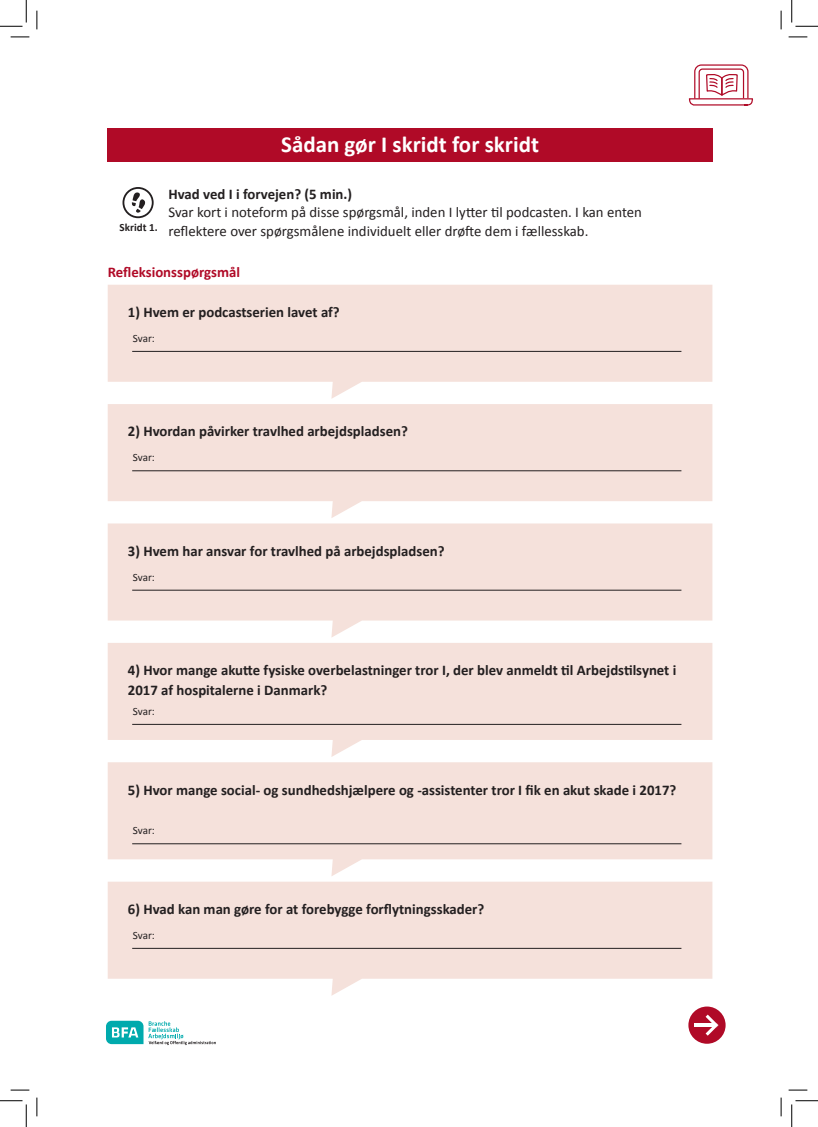
<style>
.page{position:relative;width:818px;height:1127px;background:#fff}
.page>*{position:absolute;margin:0;border:0;box-sizing:border-box;transform-origin:0 0}
.t1{font:700 23px "Calibri";color:#fff}
.t2{font:700 14.75px/20.4px "Calibri";color:#231f20}
.t3{font:14.75px/18.5px "Calibri";color:#231f20}
.t4{font:700 14.75px "Calibri";color:#b00a27}
.t5{font:11.12px "Calibri";letter-spacing:-.01em;color:#231f20}
.t6{font:700 11.12px "Calibri";color:#231f20}
</style>
<div class="page">
<div style="left:108px;top:128px;width:605px;height:34px;background:#b00a27"></div>
<svg style="left:108px;top:881px;width:604px;height:114px;background:#f5e4de"></svg>
<hr style="left:132px;top:947px;width:549px;height:1px;background:#231f20">
<svg style="left:108px;top:643px;width:604px;height:113px;background:#f6e4df"></svg>
<hr style="left:132px;top:724px;width:549px;height:1px;background:#231f20">
<svg style="left:108px;top:404px;width:604px;height:114px;background:#f5e4df"></svg>
<hr style="left:132px;top:470px;width:549px;height:1px;background:#231f20">
<svg style="left:108px;top:762px;width:604px;height:114px;background:#f5e4df"></svg>
<hr style="left:132px;top:843px;width:549px;height:1px;background:#231f20">
<svg style="left:108px;top:523px;width:604px;height:114px;background:#f5e4df"></svg>
<hr style="left:132px;top:590px;width:549px;height:1px;background:#231f20">
<svg style="left:108px;top:284px;width:604px;height:115px;fill:#f5e1db"></svg>
<hr style="left:132px;top:351px;width:549px;height:1px;background:#231f20">
<div style="left:122px;top:187px;width:32px;height:31px;border:2px solid #231f20;border-radius:50%"></div>
<svg style="left:131px;top:191px;width:17px;height:23px"></svg>
<svg style="left:688px;top:64px;width:65px;height:42px"></svg>
<div style="left:688px;top:1006px;width:37px;height:37px;background:#b00a27;border-radius:50%"></div>
<hr style="left:694px;top:1023px;width:20px;height:3px;background:#fff">
<svg style="left:705px;top:1014px;width:13px;height:21px"></svg>
<svg style="left:106px;top:1020px;width:110px;height:24px"></svg>
<svg style="left:11px;top:36px;width:18px;height:2px"></svg>
<svg style="left:788px;top:36px;width:19px;height:2px"></svg>
<svg style="left:11px;top:1089px;width:18px;height:1px"></svg>
<svg style="left:788px;top:1089px;width:19px;height:1px"></svg>
<svg style="left:36px;top:11px;width:2px;height:18px"></svg>
<svg style="left:36px;top:1097px;width:2px;height:18px"></svg>
<svg style="left:780px;top:11px;width:2px;height:18px"></svg>
<svg style="left:780px;top:1097px;width:2px;height:18px"></svg>
<svg style="left:0;top:0;width:27px;height:27px"></svg>
<svg style="left:0;top:1100px;width:27px;height:26px"></svg>
<svg style="left:791px;top:0;width:27px;height:27px"></svg>
<svg style="left:791px;top:1100px;width:27px;height:26px"></svg>
<p class="t6" style="left:120px;top:220px;width:40px">Skridt 1.</p>
<p class="t1" style="left:281px;top:128px;width:259px">Sådan gør I skridt for skridt</p>
<p class="t2" style="left:168px;top:183px;width:185px">Hvad ved I i forvejen? (5 min.)</p>
<p class="t3" style="left:168px;top:202px;width:475px">Svar kort i noteform på disse spørgsmål, inden I lytter til podcasten. I kan enten reflektere over spørgsmålene individuelt eller drøfte dem i fællesskab.</p>
<p class="t4" style="left:108px;top:262px;width:134px">Refleksionsspørgsmål</p>
<p class="t2" style="left:128px;top:301px;width:213px">1) Hvem er podcastserien lavet af?</p>
<p class="t5" style="left:133px;top:330px;width:23px">Svar:</p>
<p class="t2" style="left:128px;top:420px;width:281px">2) Hvordan påvirker travlhed arbejdspladsen?</p>
<p class="t5" style="left:133px;top:450px;width:23px">Svar:</p>
<p class="t2" style="left:128px;top:540px;width:318px">3) Hvem har ansvar for travlhed på arbejdspladsen?</p>
<p class="t5" style="left:133px;top:569px;width:23px">Svar:</p>
<p class="t2" style="left:128px;top:659px;width:550px">4) Hvor mange akutte fysiske overbelastninger tror I, der blev anmeldt til Arbejdstilsynet i<br>2017 af hospitalerne i Danmark?</p>
<p class="t5" style="left:133px;top:703px;width:23px">Svar:</p>
<p class="t2" style="left:128px;top:778px;width:550px">5) Hvor mange social- og sundhedshjælpere og -assistenter tror I fik en akut skade i 2017?</p>
<p class="t5" style="left:133px;top:822px;width:23px">Svar:</p>
<p class="t2" style="left:128px;top:898px;width:358px">6) Hvad kan man gøre for at forebygge forflytningsskader?</p>
<p class="t5" style="left:133px;top:927px;width:23px">Svar:</p>
</div>
